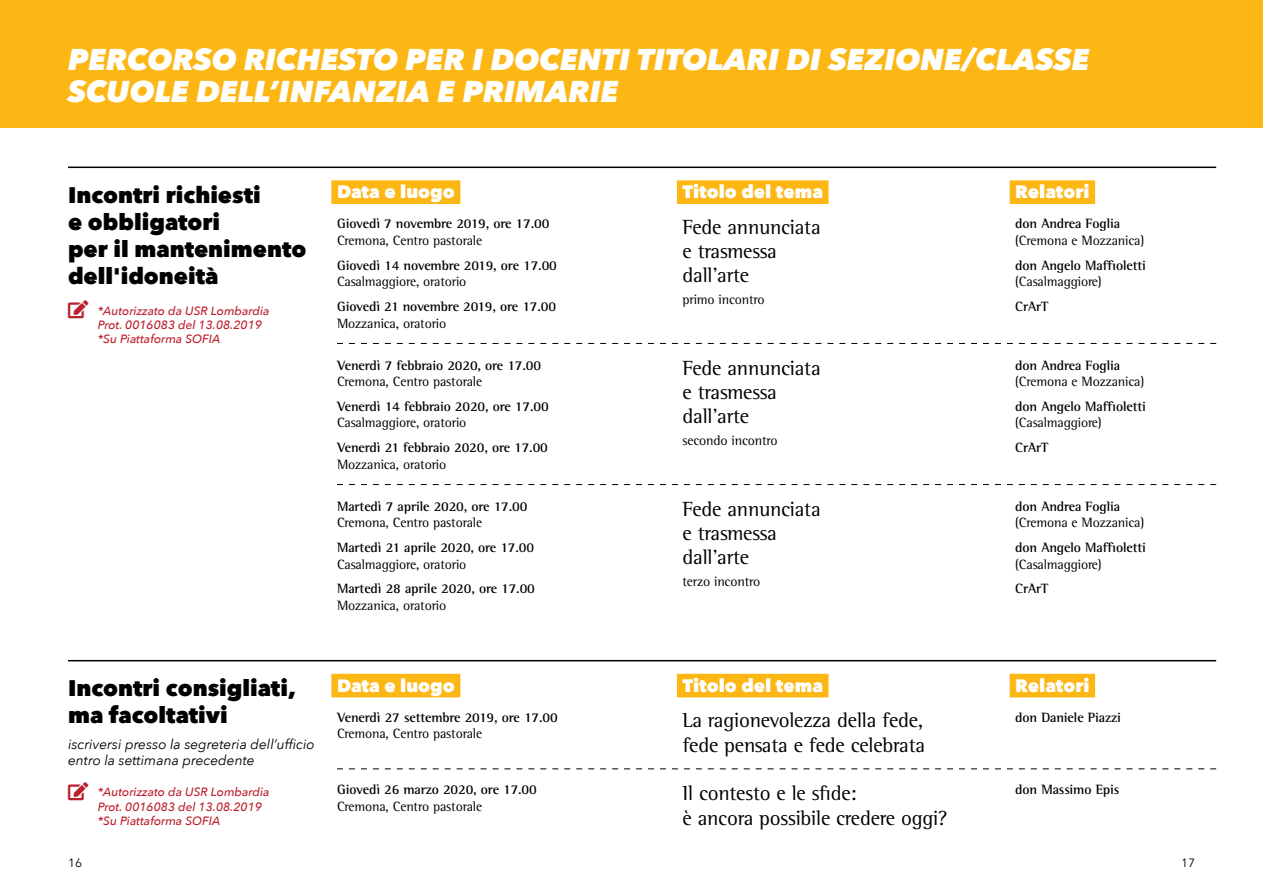
<style>
.page{position:relative;width:1263px;height:893px;background:#fff}
.page>*{position:absolute;margin:0;border:0;box-sizing:border-box;transform-origin:0 0}
.t1{font:italic 800 30px/31.5px "Avenir Next";color:#fff}
.t2{font:800 22.5px/27px "Avenir Next";color:#000}
.t3{font:21px/24px "Rotis Semi Serif";letter-spacing:-.01em;color:#000}
.t4{font:800 18px "Avenir Next";color:#fff}
.t5{font:700 13.8px "Rotis Semi Serif";letter-spacing:-.01em;color:#000}
.t6{font:13.8px "Rotis Semi Serif";letter-spacing:-.01em;color:#000}
.t7{font:italic 13.8px/16.5px "Avenir Next";color:#000}
.t8{font:italic 500 12px/14.4px "Avenir Next";color:#bb202d}
.t9{font:12px "Avenir Next";color:#000}
</style>
<div class="page">
<div style="left:0;top:0;width:1263px;height:128px;background:#fdb714"></div>
<div style="left:331px;top:180px;width:129px;height:24px;background:#fdb714"></div>
<hr style="left:68px;top:167px;width:1148px;height:1px;background:#000">
<svg style="left:337px;top:343px;width:879px;height:1px"></svg>
<div style="left:677px;top:180px;width:151px;height:24px;background:#fdb714"></div>
<div style="left:1010px;top:180px;width:85px;height:24px;background:#fdb714"></div>
<div style="left:331px;top:674px;width:129px;height:23px;background:#fdb714"></div>
<hr style="left:68px;top:660px;width:1148px;height:1px;background:#000">
<div style="left:677px;top:674px;width:151px;height:23px;background:#fdb714"></div>
<div style="left:1010px;top:674px;width:85px;height:23px;background:#fdb714"></div>
<svg style="left:337px;top:484px;width:879px;height:1px"></svg>
<svg style="left:337px;top:768px;width:879px;height:1px"></svg>
<h1 class="t1" style="left:68px;top:44px;width:1023px">PERCORSO RICHESTO PER I DOCENTI TITOLARI DI SEZIONE/CLASSE<br>SCUOLE DELL’INFANZIA E PRIMARIE</h1>
<h2 class="t2" style="left:68px;top:181px;width:240px">Incontri richiesti<br>e obbligatori<br>per il mantenimento dell'idoneità</h2>
<p class="t8" style="left:98px;top:303px;width:173px">*Autorizzato da USR Lombardia<br>Prot. 0016083 del 13.08.2019 *Su Piattaforma SOFIA</p>
<h3 class="t4" style="left:337px;top:181px;width:119px">Data e luogo</h3>
<p class="t5" style="left:337px;top:215px;width:214px">Giovedì 7 novembre 2019, ore 17.00</p>
<p class="t6" style="left:337px;top:232px;width:147px">Cremona, Centro pastorale</p>
<p class="t5" style="left:337px;top:257px;width:221px">Giovedì 14 novembre 2019, ore 17.00</p>
<p class="t6" style="left:337px;top:274px;width:131px">Casalmaggiore, oratorio</p>
<p class="t5" style="left:337px;top:298px;width:221px">Giovedì 21 novembre 2019, ore 17.00</p>
<p class="t6" style="left:337px;top:315px;width:111px">Mozzanica, oratorio</p>
<p class="t5" style="left:337px;top:357px;width:206px">Venerdì 7 febbraio 2020, ore 17.00</p>
<p class="t6" style="left:337px;top:373px;width:147px">Cremona, Centro pastorale</p>
<p class="t5" style="left:337px;top:398px;width:213px">Venerdì 14 febbraio 2020, ore 17.00</p>
<p class="t6" style="left:337px;top:415px;width:131px">Casalmaggiore, oratorio</p>
<p class="t5" style="left:337px;top:439px;width:212px">Venerdì 21 febbraio 2020, ore 17.00</p>
<p class="t6" style="left:337px;top:456px;width:111px">Mozzanica, oratorio</p>
<p class="t5" style="left:337px;top:498px;width:192px">Martedì 7 aprile 2020, ore 17.00</p>
<p class="t6" style="left:337px;top:514px;width:147px">Cremona, Centro pastorale</p>
<p class="t5" style="left:337px;top:539px;width:199px">Martedì 21 aprile 2020, ore 17.00</p>
<p class="t6" style="left:337px;top:556px;width:131px">Casalmaggiore, oratorio</p>
<p class="t5" style="left:337px;top:580px;width:199px">Martedì 28 aprile 2020, ore 17.00</p>
<p class="t6" style="left:337px;top:597px;width:111px">Mozzanica, oratorio</p>
<h2 class="t2" style="left:68px;top:675px;width:230px">Incontri consigliati, ma facoltativi</h2>
<p class="t7" style="left:68px;top:735px;width:248px">iscriversi presso la segreteria dell’ufficio entro la settimana precedente</p>
<p class="t8" style="left:98px;top:784px;width:173px">*Autorizzato da USR Lombardia<br>Prot. 0016083 del 13.08.2019 *Su Piattaforma SOFIA</p>
<h3 class="t4" style="left:337px;top:674px;width:119px">Data e luogo</h3>
<p class="t5" style="left:337px;top:709px;width:222px">Venerdì 27 settembre 2019, ore 17.00</p>
<p class="t6" style="left:337px;top:726px;width:147px">Cremona, Centro pastorale</p>
<p class="t5" style="left:337px;top:781px;width:201px">Giovedì 26 marzo 2020, ore 17.00</p>
<p class="t6" style="left:337px;top:798px;width:147px">Cremona, Centro pastorale</p>
<h3 class="t4" style="left:682px;top:181px;width:142px">Titolo del tema</h3>
<h3 class="t4" style="left:1015px;top:181px;width:76px">Relatori</h3>
<h3 class="t3" style="left:682px;top:215px;width:140px">Fede annunciata e trasmessa dall’arte</h3>
<p class="t6" style="left:682px;top:291px;width:84px">primo incontro</p>
<h3 class="t3" style="left:682px;top:356px;width:140px">Fede annunciata e trasmessa dall’arte</h3>
<p class="t6" style="left:682px;top:432px;width:97px">secondo incontro</p>
<h3 class="t3" style="left:682px;top:497px;width:140px">Fede annunciata e trasmessa dall'arte</h3>
<p class="t6" style="left:682px;top:573px;width:79px">terzo incontro</p>
<p class="t5" style="left:1015px;top:215px;width:106px">don Andrea Foglia</p>
<p class="t6" style="left:1015px;top:232px;width:130px">(Cremona e Mozzanica)</p>
<p class="t5" style="left:1015px;top:257px;width:132px">don Angelo Maffioletti</p>
<p class="t6" style="left:1015px;top:274px;width:88px">(Casalmaggiore)</p>
<p class="t5" style="left:1015px;top:298px;width:34px">CrArT</p>
<p class="t5" style="left:1015px;top:357px;width:106px">don Andrea Foglia</p>
<p class="t6" style="left:1015px;top:373px;width:130px">(Cremona e Mozzanica)</p>
<p class="t5" style="left:1015px;top:398px;width:132px">don Angelo Maffioletti</p>
<p class="t6" style="left:1015px;top:415px;width:88px">(Casalmaggiore)</p>
<p class="t5" style="left:1015px;top:439px;width:34px">CrArT</p>
<p class="t5" style="left:1015px;top:498px;width:106px">don Andrea Foglia</p>
<p class="t6" style="left:1015px;top:514px;width:130px">(Cremona e Mozzanica)</p>
<p class="t5" style="left:1015px;top:539px;width:132px">don Angelo Maffioletti</p>
<p class="t6" style="left:1015px;top:556px;width:88px">(Casalmaggiore)</p>
<p class="t5" style="left:1015px;top:580px;width:34px">CrArT</p>
<h3 class="t4" style="left:682px;top:674px;width:142px">Titolo del tema</h3>
<h3 class="t4" style="left:1015px;top:674px;width:76px">Relatori</h3>
<h3 class="t3" style="left:682px;top:708px;width:244px;line-height:25.2px">La ragionevolezza della fede, fede pensata e fede celebrata</h3>
<p class="t5" style="left:1015px;top:709px;width:107px">don Daniele Piazzi</p>
<h3 class="t3" style="left:682px;top:780px;width:267px;line-height:25.2px">Il contesto e le sfide:<br>è ancora possibile credere oggi?</h3>
<p class="t5" style="left:1015px;top:781px;width:105px">don Massimo Epis</p>
<p class="t9" style="left:68px;top:852px;width:15px">16</p>
<p class="t9" style="left:1181px;top:852px;width:15px">17</p>
</div>
